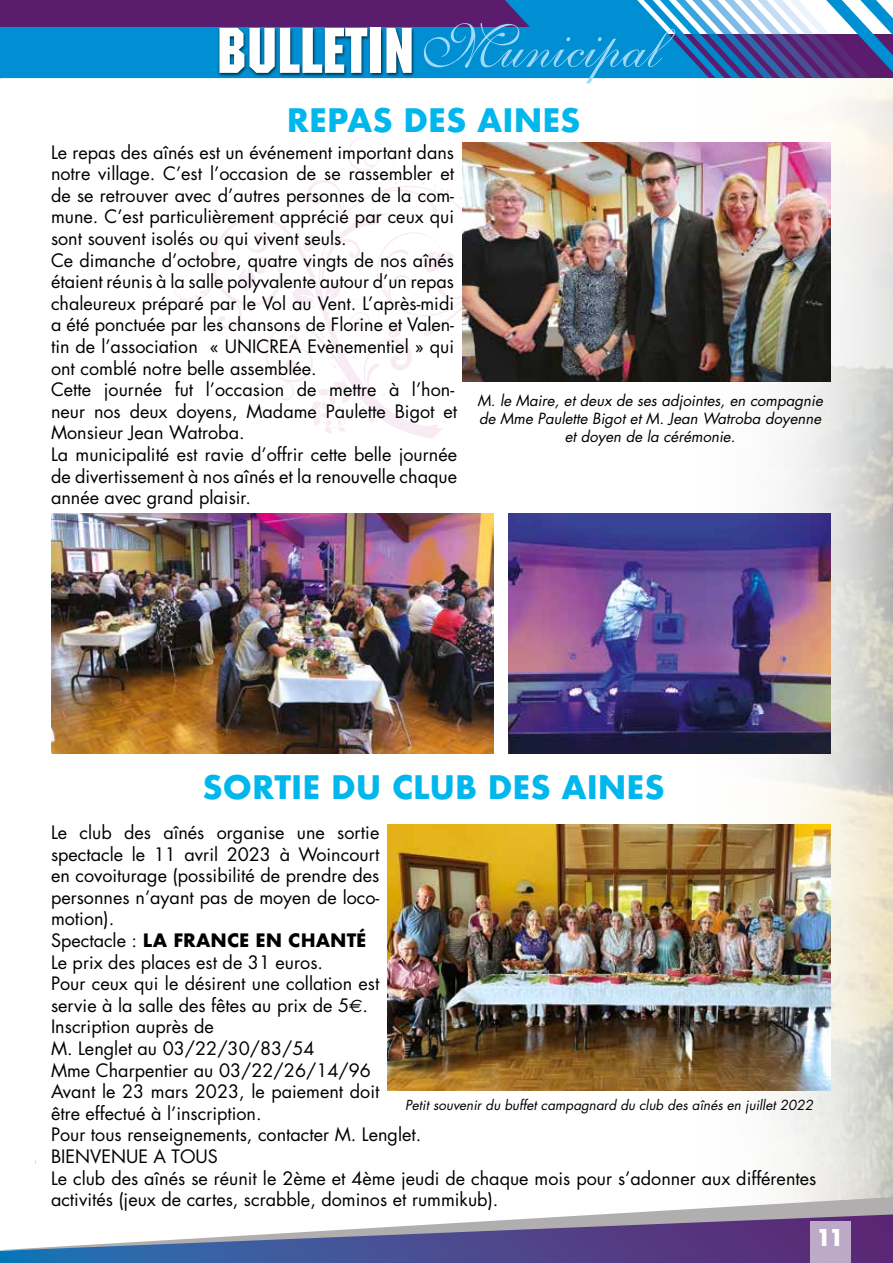
<style>
.page{position:relative;width:893px;height:1263px;background:#fff}
.page>*{position:absolute;margin:0;border:0;box-sizing:border-box;transform-origin:0 0}
.t1{font:62.85px "Shelley Volante Script";color:#a1daf8}
.t2{font:700 31.5px "Futura";color:#00b7ed}
.t3{font:700 22.5px "Futura";color:#fff}
.t4{font:18px/21.6px "Futura";color:#000}
.t5{font:italic 15px/18px "Futura";color:#000;text-align:center}
.t6{font:italic 13.5px "Futura";color:#000}
.s1{font-family:"Machine";color:#fff}
.s2{font-weight:700}
.s3{font-family:"Euro Sans"}
</style>
<div class="page">
<svg style="left:174px;top:136px;width:311px;height:299px"></svg>
<img style="left:562px;top:78px;width:331px;height:1119px">
<div style="left:0;top:0;width:644px;height:78px;background:#008fd2"></div>
<div style="left:0;top:0;width:530px;height:27px;background:#5c1c6e"></div>
<svg style="left:644px;top:0;width:249px;height:78px"></svg>
<svg style="left:610px;top:1197px;width:283px;height:17px"></svg>
<svg style="left:0;top:1214px;width:893px;height:49px"></svg>
<div style="left:810px;top:1221px;width:40px;height:42px;background:#bca9c8"></div>
<div style="left:218px;top:26px;width:197px;height:51px;background:#000;opacity:.75"></div>
<img style="left:463px;top:142px;width:367px;height:239px">
<img style="left:51px;top:514px;width:442px;height:240px">
<img style="left:508px;top:514px;width:322px;height:240px">
<img style="left:388px;top:825px;width:442px;height:266px">
<h1 class="t1" style="left:217px;top:10px;width:445px"><span class="s1">BULLETIN</span>Municipal</h1>
<h2 class="t2" style="left:287px;top:98px;width:295px">REPAS DES AINES</h2>
<p class="t4" style="left:51px;top:141px;width:408px">Le repas des aînés est un événement important dans notre village. C’est l’occasion de se rassembler et de se retrouver avec d’autres personnes de la com&shy;mune. C’est particulièrement apprécié par ceux qui sont souvent isolés ou qui vivent seuls.<br>Ce dimanche d’octobre, quatre vingts de nos aînés étaient réunis à la salle polyvalente autour d’un repas chaleureux préparé par le Vol au Vent. L’après-midi a été ponctuée par les chansons de Florine et Valen&shy;tin de l’association « UNICREA Evènementiel » qui ont comblé notre belle assemblée.<br>Cette journée fut l’occasion de mettre à l’hon&shy;neur nos deux doyens, Madame Paulette Bigot et Monsieur Jean Watroba.<br>La municipalité est ravie d’offrir cette belle journée de divertissement à nos aînés et la renouvelle chaque année avec grand plaisir.</p>
<p class="t5" style="left:477px;top:391px;width:347px">M. le Maire, et deux de ses adjointes, en compagnie de Mme Paulette Bigot et M. Jean Watroba doyenne et doyen de la cérémonie.</p>
<h2 class="t2" style="left:203px;top:764px;width:464px">SORTIE DU CLUB DES AINES</h2>
<p class="t4" style="left:51px;top:822px;width:767px">Le club des aînés organise une sortie<br>spectacle le 11 avril 2023 à Woincourt<br>en covoiturage (possibilité de prendre des<br>personnes n’ayant pas de moyen de loco-<br>motion).<br>Spectacle : <span class="s2">LA FRANCE EN CHANTÉ<br></span>Le prix des places est de 31 euros.<br>Pour ceux qui le désirent une collation est<br>servie à la salle des fêtes au prix de 5<span class="s3">E</span>.<br>Inscription auprès de<br>M. Lenglet au 03/22/30/83/54<br>Mme Charpentier au 03/22/26/14/96<br>Avant le 23 mars 2023, le paiement doit<br>être effectué à l’inscription.<br>Pour tous renseignements, contacter M. Lenglet.<br>BIENVENUE A TOUS<br>Le club des aînés se réunit le 2ème et 4ème jeudi de chaque mois pour s’adonner aux différentes activités (jeux de cartes, scrabble, dominos et rummikub).</p>
<p class="t6" style="left:405px;top:1096px;width:409px">Petit souvenir du buffet campagnard du club des aînés en juillet 2022</p>
<p class="t3" style="left:816px;top:1221px;width:29px">11</p>
</div>
